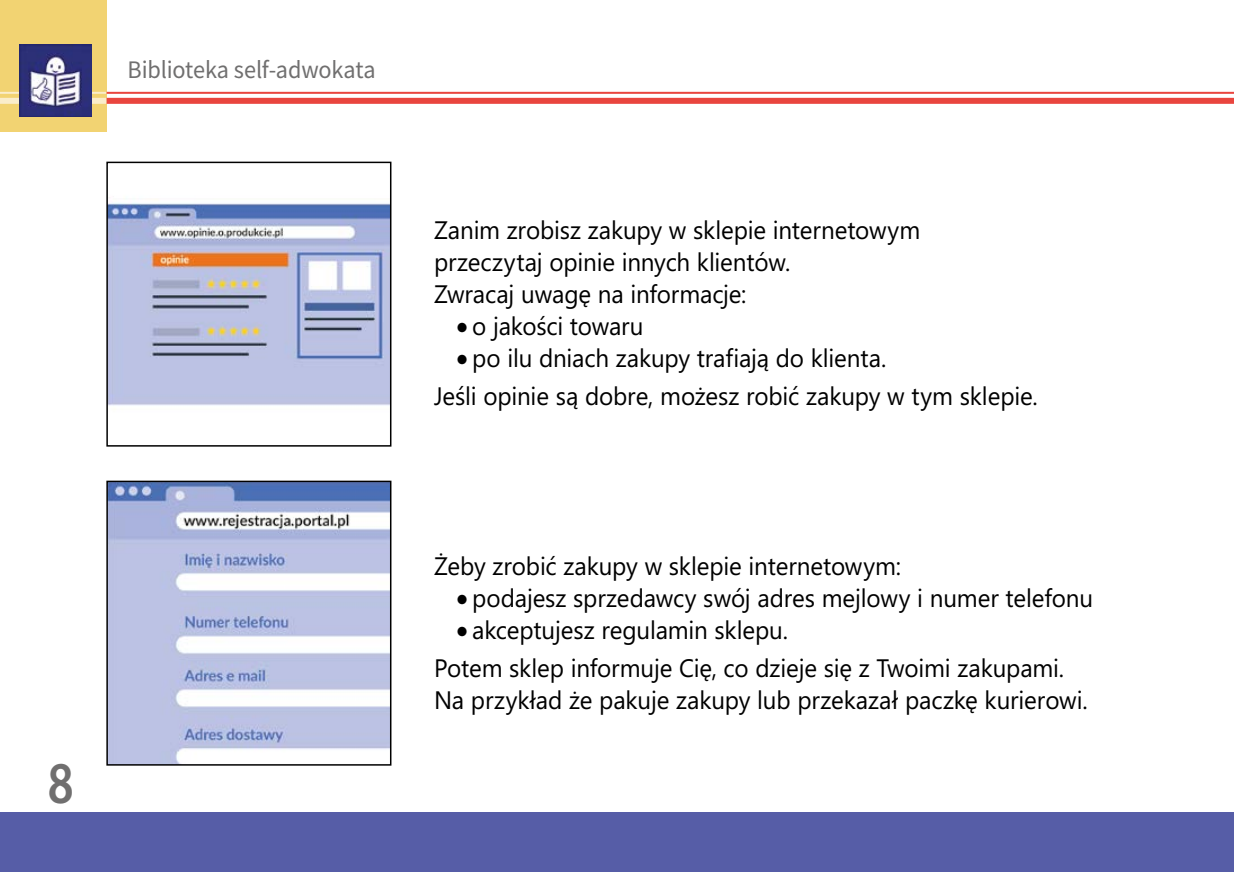
<style>
.page{position:relative;width:1234px;height:872px;background:#fff}
.page>*{position:absolute;margin:0;border:0;box-sizing:border-box;transform-origin:0 0}
.t1{font:59.4px "Myriad Variable Concept";color:#706f6f;scale:.81 1}
.tekst_ETR{font:25.2px "Microsoft Phags Pa";letter-spacing:-.005em;color:#000;scale:.96 1}
.t2{font:25.2px "Source Sans Variable";letter-spacing:-.005em;color:#706f6f;scale:.96 1}
.s1{font-family:"Lato"}
</style>
<div class="page">
<div style="left:0;top:0;width:106px;height:132px;background:#f2d372"></div>
<div style="left:0;top:812px;width:1233px;height:60px;background:#565da7"></div>
<hr style="left:106px;top:92px;width:1127px;height:2px;background:#e9453e">
<div style="left:106px;top:98px;width:1127px;height:6px;background:#e9453e"></div>
<hr style="left:0;top:92px;width:106px;height:2px;background:#faedcb">
<div style="left:0;top:98px;width:106px;height:6px;background:#faedcb"></div>
<img style="left:19px;top:45px;width:72px;height:72px">
<img style="left:109px;top:483px;width:279px;height:279px">
<div style="left:106px;top:480px;width:285px;height:285px;border:2px solid #000"></div>
<img style="left:109px;top:199px;width:279px;height:207px">
<div style="left:106px;top:162px;width:285px;height:284px;border:2px solid #000"></div>
<p class="t2" style="left:128px;top:55px;width:260px">Biblioteka self-adwokata</p>
<h1 class="t1" style="left:48px;top:748px;width:33px">8</h1>
<p class="tekst_ETR" style="left:434px;top:213px;width:508px">Zanim zrobisz zakupy w sklepie internetowym</p>
<p class="tekst_ETR" style="left:434px;top:245px;width:372px">przeczytaj opinie innych klientów.</p>
<p class="tekst_ETR" style="left:434px;top:276px;width:327px">Zwracaj uwagę na informacje:</p>
<p class="tekst_ETR" style="left:455px;top:308px;width:197px"><span class="s1">•</span>o jakości towaru</p>
<p class="tekst_ETR" style="left:455px;top:340px;width:450px"><span class="s1">•</span>po ilu dniach zakupy trafiają do klienta.</p>
<p class="tekst_ETR" style="left:434px;top:378px;width:630px">Jeśli opinie są dobre, możesz robić zakupy w tym sklepie.</p>
<p class="tekst_ETR" style="left:434px;top:548px;width:487px">Żeby zrobić zakupy w sklepie internetowym:</p>
<p class="tekst_ETR" style="left:455px;top:580px;width:666px"><span class="s1">•</span>podajesz sprzedawcy swój adres mejlowy i numer telefonu</p>
<p class="tekst_ETR" style="left:455px;top:612px;width:348px"><span class="s1">•</span>akceptujesz regulamin sklepu.</p>
<p class="tekst_ETR" style="left:434px;top:650px;width:657px">Potem sklep informuje Cię, co dzieje się z Twoimi zakupami.</p>
<p class="tekst_ETR" style="left:434px;top:682px;width:682px">Na przykład że pakuje zakupy lub przekazał paczkę kurierowi.</p>
</div>
